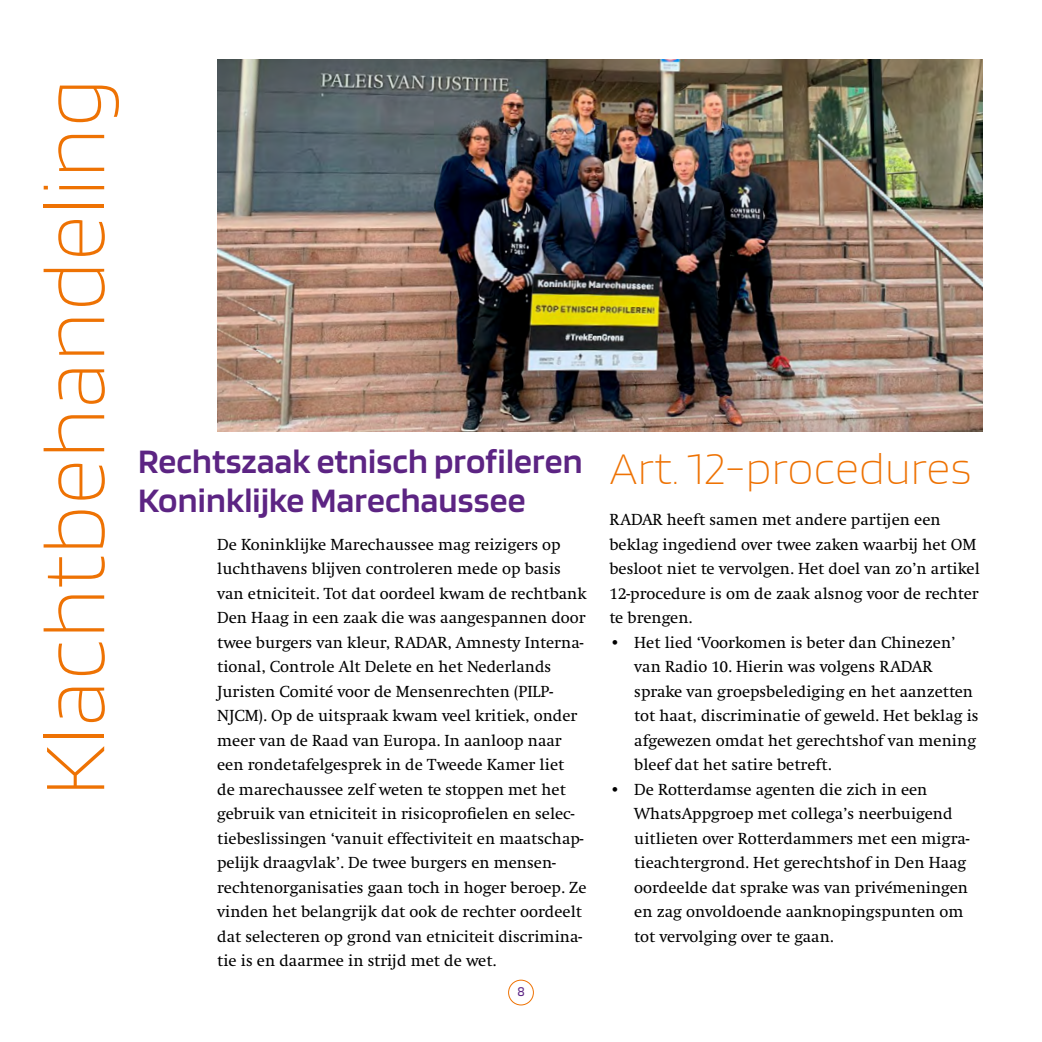
<style>
.page{position:relative;width:1042px;height:1042px;background:#fff}
.page>*{position:absolute;margin:0;border:0;box-sizing:border-box;transform-origin:0 0}
.t1{font:200 91.17px "Blinker";letter-spacing:.005em;color:#ee7203}
.tussenkop_radar{font:200 47.25px "Blinker";letter-spacing:.005em;color:#ee7203}
.tussenkop_radar-2{font:600 35.7px/38.7px "Blinker";letter-spacing:.005em;color:#5c2483}
.body_radar{font:16.62px/24.5px "Swift";color:#000}
.t2{font:14px "Blinker";color:#5c2483}
</style>
<div class="page">
<div style="left:508px;top:980px;width:26px;height:25px;border:1px solid #ee7203;border-radius:50%"></div>
<img style="left:217px;top:60px;width:765px;height:372px">
<p class="t1" style="left:29px;top:797px;width:720px;rotate:-90deg">Klachtbehandeling</p>
<p class="tussenkop_radar-2" style="left:138px;top:443px;width:446px">Rechtszaak etnisch profileren<br>Koninklijke Marechaussee</p>
<p class="body_radar" style="left:217px;top:532px;width:371px">De Koninklijke Marechaussee mag reizigers op luchthavens blijven controleren mede op basis van etniciteit. Tot dat oordeel kwam de rechtbank Den Haag in een zaak die was aangespannen door twee burgers van kleur, RADAR, Amnesty Interna&shy;tional, Controle Alt Delete en het Nederlands Juristen Comité voor de Mensenrechten (PILP-NJCM). Op de uitspraak kwam veel kritiek, onder meer van de Raad van Europa. In aanloop naar een rondetafelgesprek in de Tweede Kamer liet<br>de marechaussee zelf weten te stoppen met het gebruik van etniciteit in risicoprofielen en selec&shy;tiebeslissingen ‘vanuit effectiviteit en maatschap&shy;pelijk draagvlak’. De twee burgers en mensen&shy;rechtenorganisaties gaan toch in hoger beroep. Ze vinden het belangrijk dat ook de rechter oordeelt dat selecteren op grond van etniciteit discrimina&shy;tie is en daarmee in strijd met de wet.</p>
<p class="t2" style="left:517px;top:984px;width:9px">8</p>
<p class="tussenkop_radar" style="left:609px;top:445px;width:363px">Art. 12-procedures</p>
<p class="body_radar" style="left:609px;top:508px;width:372px">RADAR heeft samen met andere partijen een beklag ingediend over twee zaken waarbij het OM besloot niet te vervolgen. Het doel van zo’n artikel 12-procedure is om de zaak alsnog voor de rechter te brengen.</p>
<p class="body_radar" style="left:634px;top:630px;width:346px;text-indent:-25px">• Het lied ‘Voorkomen is beter dan Chinezen’ van Radio 10. Hierin was volgens RADAR sprake van groepsbelediging en het aanzetten tot haat, discriminatie of geweld. Het beklag is afgewezen omdat het gerechtshof van mening bleef dat het satire betreft.</p>
<p class="body_radar" style="left:634px;top:777px;width:337px;text-indent:-25px">• De Rotterdamse agenten die zich in een WhatsAppgroep met collega’s neerbuigend uitlieten over Rotterdammers met een migra&shy;tieachtergrond. Het gerechtshof in Den Haag oordeelde dat sprake was van privémeningen en zag onvoldoende aanknopingspunten om tot vervolging over te gaan.</p>
</div>
